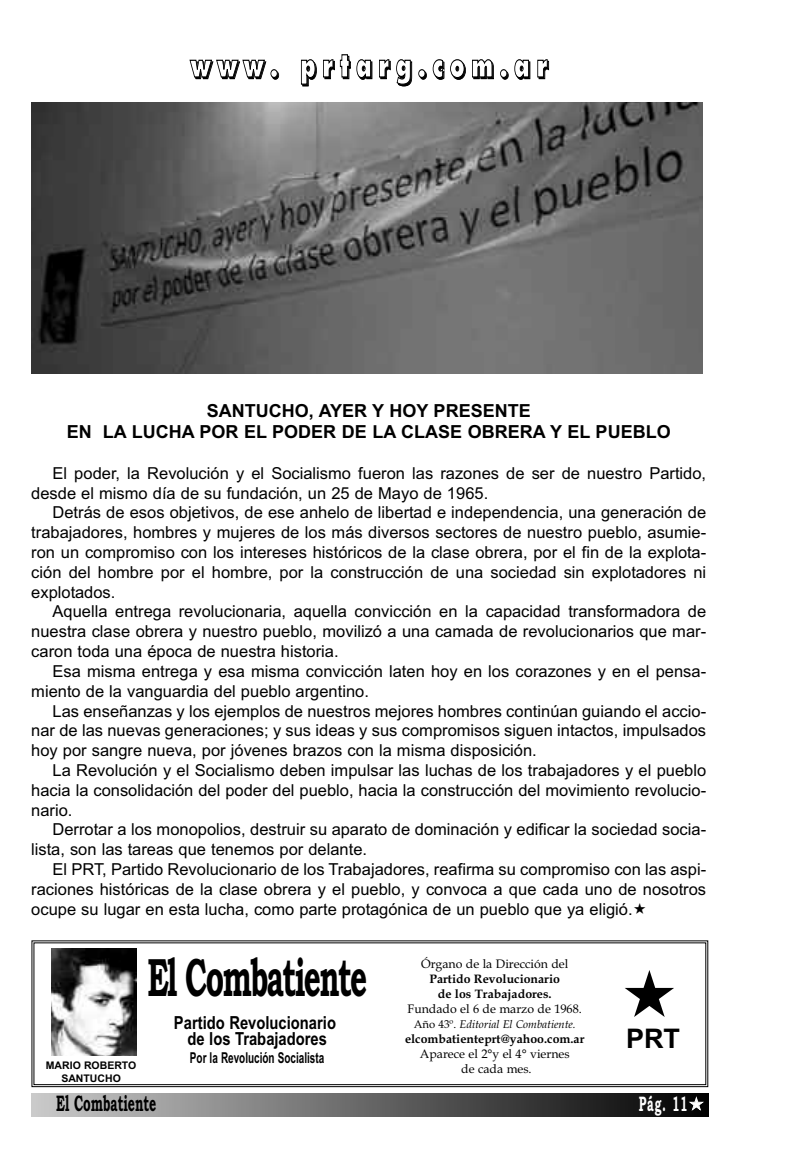
<style>
.page{position:relative;width:787px;height:1170px;background:#fff}
.page>*{position:absolute;margin:0;border:0;box-sizing:border-box;transform-origin:0 0}
.t1{font:700 54px "Bookman Old Style";letter-spacing:-.055em;color:#000;scale:.55 1}
.t2{font:900 33px "Futura BT";letter-spacing:.28em;color:#000;scale:.7 1}
.t3{font:700 27px "Arial";color:#000}
.t4{font:700 22.5px "Bookman Old Style";color:#000;scale:.55 1}
.t5{font:700 21px "Bookman Old Style";color:#fff;scale:.55 1}
.t6{font:700 18px/21.6px "Arial";color:#000;text-align:center}
.t7{font:700 18px/16.5px "Arial Narrow";color:#000;text-align:center}
.t8{font:16.5px/19.8px "Arial";color:#000;text-align:justify}
.t9{font:700 15px "Arial Narrow";color:#000;scale:.81 1}
.t10{font:12.3px/15px "Book Antiqua";color:#000;text-align:center}
.t11{font:700 12.3px/15px "Book Antiqua";color:#000;text-align:center}
.t12{font:italic 11.25px "Book Antiqua";color:#000}
.t13{font:700 10.5px/12.6px "Arial";color:#000;text-align:center}
.s1{font-style:normal}
</style>
<div class="page">
<div style="left:31px;top:1092px;width:677px;height:23px;background:linear-gradient(to right,#cbcbcb,#010101)"></div>
<div style="left:31px;top:940px;width:677px;height:146px;border:1px solid #000"></div>
<img style="left:51px;top:948px;width:85px;height:106px">
<img style="left:31px;top:103px;width:671px;height:271px">
<svg style="left:690px;top:1097px;width:12px;height:12px"></svg>
<h2 class="t2" style="left:192px;top:48px;width:512px">www. prtarg.com.ar</h2>
<p class="t6" style="left:67px;top:400px;width:605px">SANTUCHO, AYER Y HOY PRESENTE<br>EN LA LUCHA POR EL PODER DE LA CLASE OBRERA Y EL PUEBLO</p>
<p class="t8" style="left:31px;top:463px;width:676px;text-indent:21px">El poder, la Revolución y el Socialismo fueron las razones de ser de nuestro Partido, desde el mismo día de su fundación, un 25 de Mayo de 1965.</p>
<p class="t8" style="left:31px;top:503px;width:676px;text-indent:21px">Detrás de esos objetivos, de ese anhelo de libertad e independencia, una generación de trabajadores, hombres y mujeres de los más diversos sectores de nuestro pueblo, asumie&shy;ron un compromiso con los intereses históricos de la clase obrera, por el fin de la explota&shy;ción del hombre por el hombre, por la construcción de una sociedad sin explotadores ni explotados.</p>
<p class="t8" style="left:31px;top:602px;width:676px;text-indent:21px">Aquella entrega revolucionaria, aquella convicción en la capacidad transformadora de nuestra clase obrera y nuestro pueblo, movilizó a una camada de revolucionarios que mar&shy;caron toda una época de nuestra historia.</p>
<p class="t8" style="left:31px;top:661px;width:676px;text-indent:21px">Esa misma entrega y esa misma convicción laten hoy en los corazones y en el pensa&shy;miento de la vanguardia del pueblo argentino.</p>
<p class="t8" style="left:31px;top:701px;width:676px;text-indent:21px">Las enseñanzas y los ejemplos de nuestros mejores hombres continúan guiando el accio&shy;nar de las nuevas generaciones; y sus ideas y sus compromisos siguen intactos, impulsados hoy por sangre nueva, por jóvenes brazos con la misma disposición.</p>
<p class="t8" style="left:31px;top:760px;width:676px;text-indent:21px">La Revolución y el Socialismo deben impulsar las luchas de los trabajadores y el pueblo hacia la consolidación del poder del pueblo, hacia la construcción del movimiento revolucio&shy;nario.</p>
<p class="t8" style="left:31px;top:819px;width:676px;text-indent:21px">Derrotar a los monopolios, destruir su aparato de dominación y edificar la sociedad socia&shy;lista, son las tareas que tenemos por delante.</p>
<p class="t8" style="left:31px;top:859px;width:676px;text-indent:21px">El PRT, Partido Revolucionario de los Trabajadores, reafirma su compromiso con las aspi&shy;raciones históricas de la clase obrera y el pueblo, y convoca a que cada uno de nosotros ocupe su lugar en esta lucha, como parte protagónica de un pueblo que ya eligió.</p>
<p class="t13" style="left:46px;top:1058px;width:92px">MARIO ROBERTO<br>SANTUCHO</p>
<h1 class="t1" style="left:147px;top:945px;width:401px">El Combatiente</h1>
<p class="t7" style="left:174px;top:1014px;width:163px">Partido Revolucionario de los Trabajadores</p>
<p class="t9" style="left:190px;top:1048px;width:167px">Por la Revolución Socialista</p>
<p class="t10" style="left:421px;top:956px;width:149px">Órgano de la Dirección del</p>
<p class="t11" style="left:429px;top:971px;width:132px">Partido Revolucionario de los Trabajadores.</p>
<p class="t10" style="left:407px;top:1001px;width:176px">Fundado el 6 de marzo de 1968.</p>
<p class="t12" style="left:414px;top:1017px;width:163px"><span class="s1">Año 43º.</span> Editorial El Combatiente.</p>
<p class="t11" style="left:405px;top:1031px;width:181px">elcombatienteprt@yahoo.com.ar</p>
<p class="t10" style="left:420px;top:1046px;width:151px">Aparece el 2°y el 4° viernes de cada mes.</p>
<h3 class="t3" style="left:626px;top:1023px;width:55px">PRT</h3>
<h3 class="t4" style="left:56px;top:1090px;width:184px">El Combatiente</h3>
<p class="t5" style="left:639px;top:1091px;width:90px">Pág. 11</p>
</div>
